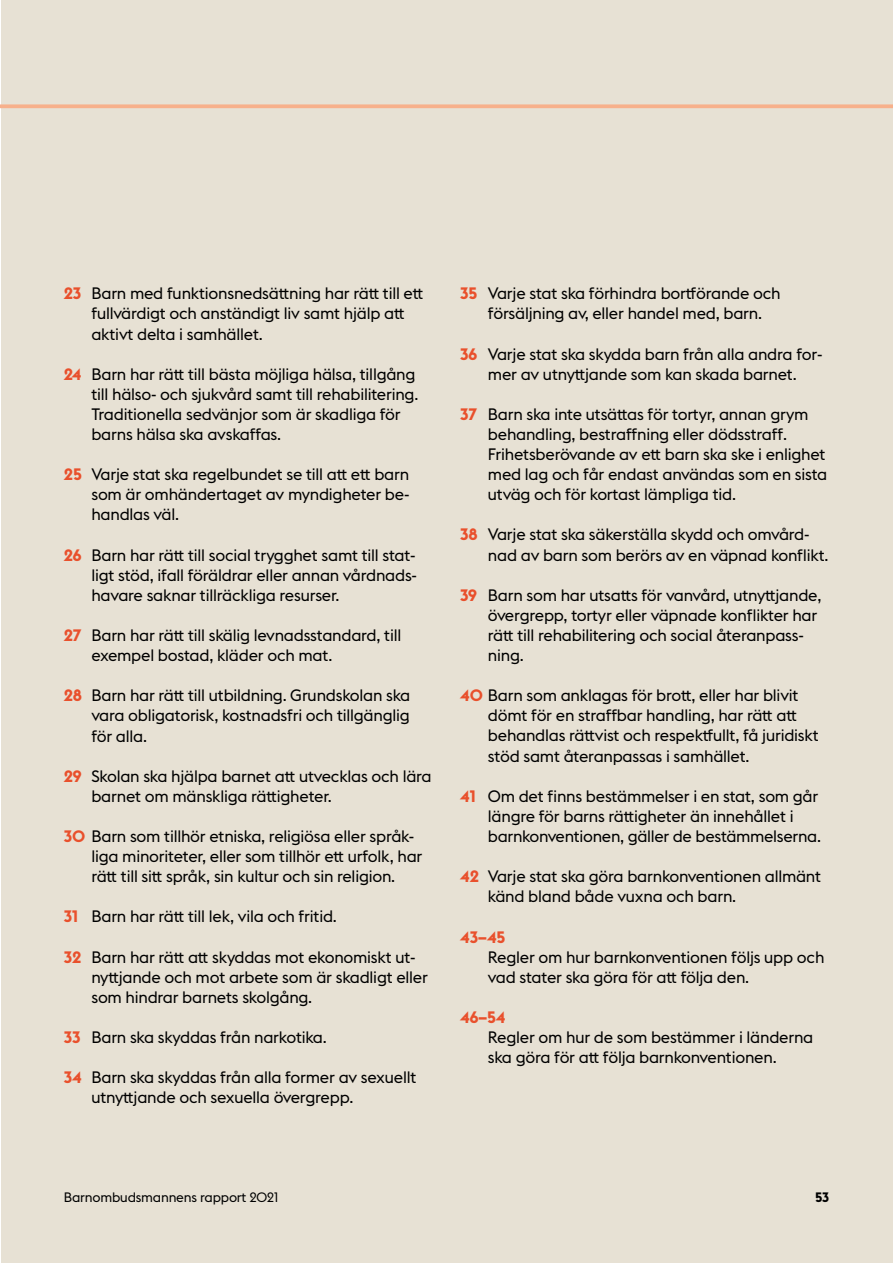
<style>
.page{position:relative;width:893px;height:1263px;background:#fff}
.page>*{position:absolute;margin:0;border:0;box-sizing:border-box;transform-origin:0 0}
.t1{font:16.35px/20.1px "Qmmcct Stockholm Type";letter-spacing:-.015em;color:#000}
.t2{font:13.5px "Xlnddf Stockholm Type";letter-spacing:-.015em;color:#000}
.t3{font:700 13.5px "Pbydwx Stockholm Type";color:#000}
.s1{font-family:"Pbydwx Stockholm Type";font-weight:700;color:#e9502c}
</style>
<div class="page">
<div style="left:1px;top:0;width:892px;height:1263px;background:#e7e1d4"></div>
<svg style="left:0;top:104px;width:893px;height:4px;background:#f5b592"></svg>
<p class="t1" style="left:91px;top:283px;width:333px;text-indent:-28px"><span class="s1">23</span> Barn med funktionsnedsättning har rätt till ett fullvärdigt och anständigt liv samt hjälp att aktivt delta i samhället.</p>
<p class="t1" style="left:91px;top:363px;width:328px;text-indent:-28px"><span class="s1">24</span> Barn har rätt till bästa möjliga hälsa, tillgång till hälso- och sjukvård samt till rehabilitering.<br>Traditionella sedvänjor som är skadliga för barns hälsa ska avskaffas.</p>
<p class="t1" style="left:91px;top:464px;width:320px;text-align:justify;text-indent:-28px"><span class="s1">25</span> Varje stat ska regelbundet se till att ett barn som är omhändertaget av myndigheter be&shy;handlas väl.</p>
<p class="t1" style="left:91px;top:544px;width:327px;text-align:justify;text-indent:-28px"><span class="s1">26</span> Barn har rätt till social trygghet samt till stat&shy;ligt stöd, ifall föräldrar eller annan vårdnads&shy;havare saknar tillräckliga resurser.</p>
<p class="t1" style="left:91px;top:624px;width:311px;text-indent:-28px"><span class="s1">27</span> Barn har rätt till skälig levnadsstandard, till exempel bostad, kläder och mat.</p>
<p class="t1" style="left:91px;top:685px;width:320px;text-align:justify;text-indent:-28px"><span class="s1">28</span> Barn har rätt till utbildning. Grundskolan ska vara obligatorisk, kostnadsfri och tillgänglig för alla.</p>
<p class="t1" style="left:91px;top:765px;width:342px;text-indent:-28px"><span class="s1">29</span> Skolan ska hjälpa barnet att utvecklas och lära barnet om mänskliga rättigheter.</p>
<p class="t1" style="left:91px;top:825px;width:332px;text-indent:-28px"><span class="s1">30</span> Barn som tillhör etniska, religiösa eller språk&shy;liga minoriteter, eller som tillhör ett urfolk, har rätt till sitt språk, sin kultur och sin religion.</p>
<p class="t1" style="left:64px;top:906px;width:275px"><span class="s1">31</span> Barn har rätt till lek, vila och fritid.</p>
<p class="t1" style="left:91px;top:946px;width:338px;text-indent:-28px"><span class="s1">32</span> Barn har rätt att skyddas mot ekonomiskt ut&shy;nyttjande och mot arbete som är skadligt eller som hindrar barnets skolgång.</p>
<p class="t1" style="left:64px;top:1026px;width:265px"><span class="s1">33</span> Barn ska skyddas från narkotika.</p>
<p class="t1" style="left:91px;top:1066px;width:327px;text-indent:-28px"><span class="s1">34</span> Barn ska skyddas från alla former av sexuellt utnyttjande och sexuella övergrepp.</p>
<p class="t1" style="left:460px;top:283px;width:322px;text-align:center"><span class="s1">35</span> Varje stat ska förhindra bortförande och försäljning av, eller handel med, barn.</p>
<p class="t1" style="left:460px;top:343px;width:364px;text-align:center"><span class="s1">36</span> Varje stat ska skydda barn från alla andra for&shy;mer av utnyttjande som kan skada barnet.</p>
<p class="t1" style="left:488px;top:403px;width:341px;text-indent:-28px"><span class="s1">37</span> Barn ska inte utsättas för tortyr, annan grym behandling, bestraffning eller dödsstraff.<br>Frihetsberövande av ett barn ska ske i enlighet med lag och får endast användas som en sista utväg och för kortast lämpliga tid.</p>
<p class="t1" style="left:488px;top:524px;width:342px;text-indent:-28px"><span class="s1">38</span> Varje stat ska säkerställa skydd och omvård&shy;nad av barn som berörs av en väpnad konflikt.</p>
<p class="t1" style="left:488px;top:584px;width:335px;text-indent:-28px"><span class="s1">39</span> Barn som har utsatts för vanvård, utnyttjande, övergrepp, tortyr eller väpnade konflikter har rätt till rehabilitering och social återanpass&shy;ning.</p>
<p class="t1" style="left:488px;top:685px;width:332px;text-indent:-28px"><span class="s1">40</span> Barn som anklagas för brott, eller har blivit dömt för en straffbar handling, har rätt att behandlas rättvist och respektfullt, få juridiskt stöd samt återanpassas i samhället.</p>
<p class="t1" style="left:488px;top:785px;width:335px;text-indent:-28px"><span class="s1">41</span> Om det finns bestämmelser i en stat, som går längre för barns rättigheter än innehållet i barnkonventionen, gäller de bestämmelserna.</p>
<p class="t1" style="left:488px;top:865px;width:335px;text-indent:-28px"><span class="s1">42</span> Varje stat ska göra barnkonventionen allmänt känd bland både vuxna och barn.</p>
<p class="t1" style="left:488px;top:926px;width:338px;text-indent:-28px"><span class="s1">43–45<br></span>Regler om hur barnkonventionen följs upp och vad stater ska göra för att följa den.</p>
<p class="t1" style="left:488px;top:1006px;width:327px;text-indent:-28px"><span class="s1">46–54<br></span>Regler om hur de som bestämmer i länderna ska göra för att följa barnkonventionen.</p>
<p class="t2" style="left:64px;top:1188px;width:216px">Barnombudsmannens rapport 2021</p>
<p class="t3" style="left:815px;top:1187px;width:16px">53</p>
</div>
